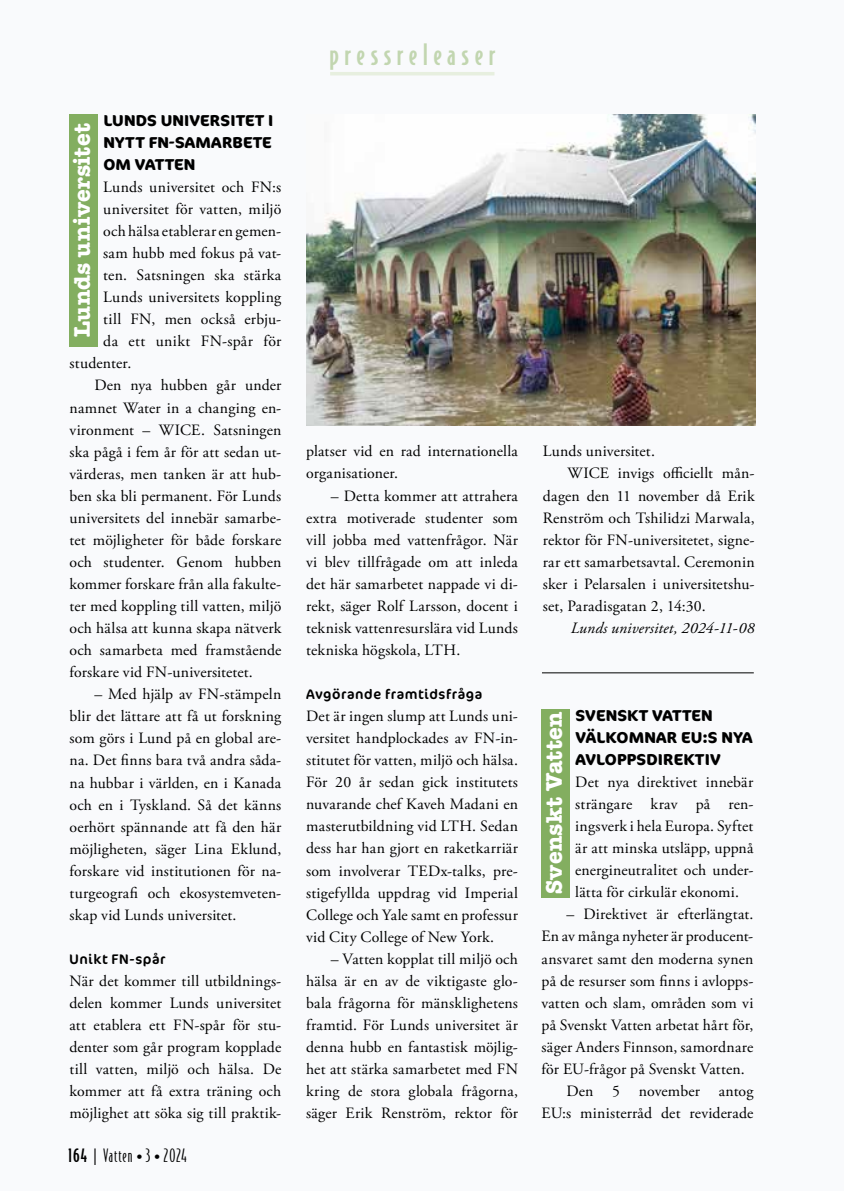
<style>
.page{position:relative;width:844px;height:1191px;background:#fff}
.page>*{position:absolute;margin:0;border:0;box-sizing:border-box;transform-origin:0 0}
.t1{font:500 28px "Bodega Sans";letter-spacing:.2em;color:#c2d6b0}
.t2{font:700 22.75px "American Typewriter ITC Pro";letter-spacing:.005em;color:#fff}
.t3{font:300 17.5px "Bodega Sans";letter-spacing:.05em;color:#000}
.t4{font:15.75px/22.1px "Adobe Garamond Pro";letter-spacing:.01em;color:#000;text-align:justify}
.t5{font:700 15.75px/22.1px "Cocon Pro";letter-spacing:.01em;color:#000}
.t6{font:italic 15.75px "Adobe Garamond Pro";letter-spacing:.01em;color:#000}
.t7{font:14px "Cocon Pro";letter-spacing:.04em;color:#000}
.s1{font-weight:500}
.s2{font-family:"Adobe Garamond Pro";font-weight:400;font-size:15.75px}
</style>
<div class="page">
<hr style="left:330px;top:72px;width:164px;height:3px;background:#e7efdf">
<div style="left:541px;top:709px;width:29px;height:188px;background:#83ae60"></div>
<img style="left:306px;top:114px;width:448px;height:311px">
<div style="left:69px;top:114px;width:29px;height:232px;background:#83ae60"></div>
<hr style="left:542px;top:672px;width:211px;height:1px;background:#000">
<p class="t5" style="left:103px;top:109px;width:171px;text-align:justify">LUNDS UNIVERSITET I NYTT FN-SAMARBETE OM VATTEN</p>
<p class="t4" style="left:103px;top:176px;width:179px">Lunds universitet och FN:s</p>
<p class="t4" style="left:103px;top:198px;width:179px">universitet för vatten, miljö</p>
<p class="t4" style="left:103px;top:221px;width:179px">och hälsa etablerar en gemen-</p>
<p class="t4" style="left:103px;top:243px;width:179px">sam hubb med fokus på vat-</p>
<p class="t4" style="left:103px;top:265px;width:179px">ten. Satsningen ska stärka</p>
<p class="t4" style="left:103px;top:287px;width:179px">Lunds universitets koppling</p>
<p class="t4" style="left:103px;top:309px;width:179px">till FN, men också erbju-</p>
<p class="t4" style="left:103px;top:331px;width:179px">da ett unikt FN-spår för</p>
<p class="t4" style="left:69px;top:353px;width:63px">studenter.</p>
<p class="t4" style="left:94px;top:375px;width:188px">Den nya hubben går under</p>
<p class="t4" style="left:69px;top:397px;width:213px">namnet Water in a changing en-</p>
<p class="t4" style="left:69px;top:419px;width:213px">vironment – WICE. Satsningen</p>
<p class="t4" style="left:69px;top:441px;width:213px">ska pågå i fem år för att sedan ut-</p>
<p class="t4" style="left:69px;top:463px;width:213px">värderas, men tanken är att hub-</p>
<p class="t4" style="left:69px;top:485px;width:213px">ben ska bli permanent. För Lunds</p>
<p class="t4" style="left:69px;top:507px;width:213px">universitets del innebär samarbe-</p>
<p class="t4" style="left:69px;top:529px;width:213px">tet möjligheter för både forskare</p>
<p class="t4" style="left:69px;top:551px;width:213px">och studenter. Genom hubben</p>
<p class="t4" style="left:69px;top:573px;width:213px">kommer forskare från alla fakulte-</p>
<p class="t4" style="left:69px;top:595px;width:213px">ter med koppling till vatten, miljö</p>
<p class="t4" style="left:69px;top:617px;width:213px">och hälsa att kunna skapa nätverk</p>
<p class="t4" style="left:69px;top:639px;width:213px">och samarbeta med framstående</p>
<p class="t4" style="left:69px;top:662px;width:185px">forskare vid FN-universitetet.</p>
<p class="t4" style="left:69px;top:684px;width:213px;text-indent:25px">– Med hjälp av FN-stämpeln blir det lättare att få ut forskning som görs i Lund på en global are&shy;na. Det finns bara två andra såda&shy;na hubbar i världen, en i Kanada och en i Tyskland. Så det känns oerhört spännande att få den här möjligheten, säger Lina Eklund, forskare vid institutionen för na&shy;turgeografi och ekosystemveten&shy;skap vid Lunds universitet.</p>
<p class="t7" style="left:69px;top:949px;width:97px">Unikt FN-spår</p>
<p class="t4" style="left:69px;top:970px;width:213px">När det kommer till utbildnings&shy;delen kommer Lunds universitet att etablera ett FN-spår för stu&shy;denter som går program kopplade till vatten, miljö och hälsa. De kommer att få extra träning och möjlighet att söka sig till praktik-</p>
<h2 class="t2" style="left:67px;top:336px;width:215px;rotate:-90deg">Lunds universitet</h2>
<p class="t3" style="left:68px;top:1145px;width:120px"><span class="s1">164</span> | Vatten <span class="s2">•</span> 3 <span class="s2">•</span> 2024</p>
<h1 class="t1" style="left:329px;top:37px;width:167px">pressreleaser</h1>
<p class="t4" style="left:306px;top:441px;width:213px">platser vid en rad internationella organisationer.</p>
<p class="t4" style="left:306px;top:485px;width:213px;text-indent:25px">– Detta kommer att attrahera extra motiverade studenter som vill jobba med vattenfrågor. När vi blev tillfrågade om att inleda det här samarbetet nappade vi di&shy;rekt, säger Rolf Larsson, docent i teknisk vattenresurslära vid Lunds tekniska högskola, LTH.</p>
<p class="t7" style="left:306px;top:685px;width:177px">Avgörande framtidsfråga</p>
<p class="t4" style="left:306px;top:705px;width:213px">Det är ingen slump att Lunds uni&shy;versitet handplockades av FN-in&shy;stitutet för vatten, miljö och hälsa.<br>För 20 år sedan gick institutets nuvarande chef Kaveh Madani en masterutbildning vid LTH. Sedan dess har han gjort en raketkarriär som involverar TEDx-talks, pre&shy;stigefyllda uppdrag vid Imperial College och Yale samt en professur vid City College of New York.</p>
<p class="t4" style="left:306px;top:948px;width:213px;text-indent:25px">– Vatten kopplat till miljö och hälsa är en av de viktigaste glo&shy;bala frågorna för mänsklighetens framtid. För Lunds universitet är denna hubb en fantastisk möjlig&shy;het att stärka samarbetet med FN kring de stora globala frågorna, säger Erik Renström, rektor för</p>
<p class="t4" style="left:542px;top:441px;width:114px">Lunds universitet.</p>
<p class="t4" style="left:567px;top:463px;width:188px">WICE invigs officiellt mån-</p>
<p class="t4" style="left:542px;top:485px;width:213px">dagen den 11 november då Erik</p>
<p class="t4" style="left:542px;top:507px;width:213px">Renström och Tshilidzi Marwala,</p>
<p class="t4" style="left:542px;top:529px;width:213px">rektor för FN-universitetet, signe-</p>
<p class="t4" style="left:542px;top:551px;width:213px">rar ett samarbetsavtal. Ceremonin</p>
<p class="t4" style="left:542px;top:573px;width:213px">sker i Pelarsalen i universitetshu-</p>
<p class="t4" style="left:542px;top:595px;width:164px">set, Paradisgatan 2, 14:30.</p>
<p class="t6" style="left:570px;top:618px;width:185px">Lunds universitet, 2024-11-08</p>
<p class="t5" style="left:575px;top:704px;width:179px">SVENSKT VATTEN<br>VÄLKOMNAR EU:S NYA<br>AVLOPPSDIREKTIV</p>
<p class="t4" style="left:575px;top:771px;width:179px">Det nya direktivet innebär strängare krav på ren&shy;ingsverk i hela Europa. Syftet är att minska utsläpp, uppnå energineutralitet och under&shy;lätta för cirkulär ekonomi.</p>
<p class="t4" style="left:566px;top:904px;width:188px">– Direktivet är efterlängtat.</p>
<p class="t4" style="left:541px;top:926px;width:213px">En av många nyheter är producent-</p>
<p class="t4" style="left:541px;top:948px;width:213px">ansvaret samt den moderna synen</p>
<p class="t4" style="left:541px;top:970px;width:213px">på de resurser som finns i avlopps-</p>
<p class="t4" style="left:541px;top:992px;width:213px">vatten och slam, områden som vi</p>
<p class="t4" style="left:541px;top:1014px;width:213px">på Svenskt Vatten arbetat hårt för,</p>
<p class="t4" style="left:541px;top:1036px;width:213px">säger Anders Finnson, samordnare</p>
<p class="t4" style="left:541px;top:1058px;width:205px">för EU-frågor på Svenskt Vatten.</p>
<p class="t4" style="left:566px;top:1080px;width:188px">Den 5 november antog</p>
<p class="t4" style="left:541px;top:1102px;width:213px">EU:s ministerråd det reviderade</p>
<h2 class="t2" style="left:539px;top:894px;width:184px;rotate:-90deg">Svenskt Vatten</h2>
</div>
